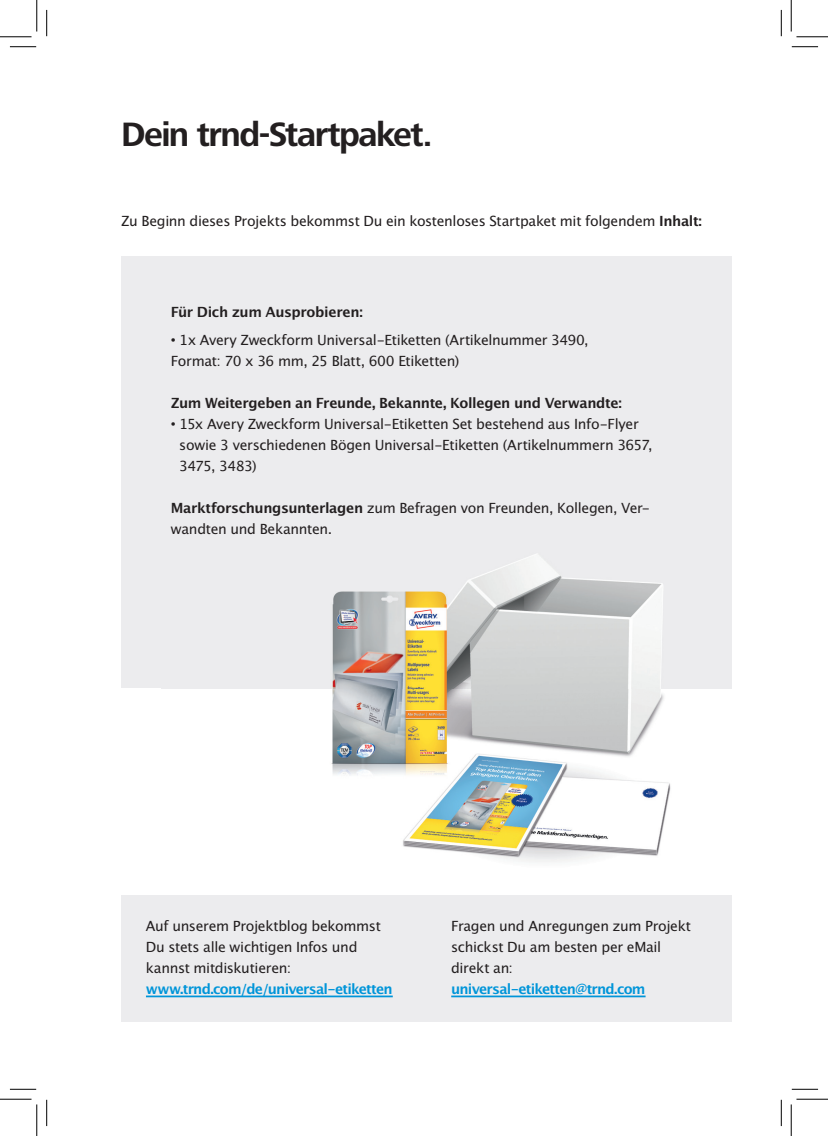
<style>
.page{position:relative;width:828px;height:1136px;background:#fff}
.page>*{position:absolute;margin:0;border:0;box-sizing:border-box;transform-origin:0 0}
.t1{font:700 35px "Frutiger Next LTW1 G";letter-spacing:-.045em;color:#231f20}
.t2{font:14px/21px "Lucida San Rom";letter-spacing:-.025em;color:#231f20}
.t3{font:14px "Lucida San Dem";letter-spacing:-.025em;color:#231f20}
.t4{font:14px "Lucida San Dem";letter-spacing:-.055em;color:#0095d9}
.s1{font-family:"Lucida San Dem"}
.s2{font-family:"Arial"}
</style>
<div class="page">
<div style="left:121px;top:256px;width:610px;height:432px;background:#ececee"></div>
<img style="left:161px;top:688px;width:516px;height:174px">
<img style="left:332px;top:554px;width:331px;height:134px">
<div style="left:121px;top:894px;width:610px;height:127px;background:#ececee"></div>
<hr style="left:146px;top:995px;width:247px;height:1px;background:#0095d9">
<hr style="left:451px;top:995px;width:194px;height:1px;background:#0095d9">
<svg style="left:10px;top:46px;width:26px;height:1px"></svg>
<svg style="left:791px;top:46px;width:27px;height:1px"></svg>
<svg style="left:10px;top:1088px;width:26px;height:1px"></svg>
<svg style="left:792px;top:1088px;width:26px;height:1px"></svg>
<svg style="left:46px;top:10px;width:1px;height:26px"></svg>
<svg style="left:46px;top:1099px;width:1px;height:26px"></svg>
<svg style="left:781px;top:10px;width:1px;height:26px"></svg>
<svg style="left:781px;top:1099px;width:1px;height:26px"></svg>
<hr style="left:0;top:36px;width:32px;height:1px;background:#000">
<hr style="left:796px;top:36px;width:32px;height:1px;background:#000">
<hr style="left:0;top:1098px;width:32px;height:1px;background:#000">
<hr style="left:796px;top:1098px;width:32px;height:1px;background:#000">
<hr style="left:36px;top:0;width:1px;height:31px;background:#000">
<hr style="left:36px;top:1104px;width:1px;height:31px;background:#000">
<hr style="left:790px;top:0;width:1px;height:31px;background:#000">
<hr style="left:790px;top:1104px;width:1px;height:31px;background:#000">
<h1 class="t1" style="left:121px;top:115px;width:313px">Dein trnd-Startpaket.</h1>
<p class="t2" style="left:121px;top:210px;width:582px">Zu Beginn dieses Projekts bekommst Du ein kostenloses Startpaket mit folgendem <span class="s1">Inhalt:</span></p>
<p class="t3" style="left:171px;top:303px;width:193px">Für Dich zum Ausprobieren:</p>
<p class="t2" style="left:171px;top:329px;width:419px"><span class="s2">•</span> 1x Avery Zweckform Universal-Etiketten (Artikelnummer 3490,<br>Format: 70 x 36 mm, 25 Blatt, 600 Etiketten)</p>
<p class="t3" style="left:171px;top:394px;width:452px">Zum Weitergeben an Freunde, Bekannte, Kollegen und Verwandte:</p>
<p class="t2" style="left:179px;top:413px;width:474px;text-indent:-8px"><span class="s2">•</span> 15x Avery Zweckform Universal-Etiketten Set bestehend aus Info-Flyer sowie 3 verschiedenen Bögen Universal-Etiketten (Artikelnummern 3657,<br>3475, 3483)</p>
<p class="t2" style="left:171px;top:497px;width:480px"><span class="s1">Marktforschungsunterlagen</span> zum Befragen von Freunden, Kollegen, Ver&shy;wandten und Bekannten.</p>
<p class="t2" style="left:146px;top:915px;width:236px">Auf unserem Projektblog bekommst<br>Du stets alle wichtigen Infos und kannst mitdiskutieren:</p>
<p class="t4" style="left:146px;top:979px;width:248px">www.trnd.com/de/universal-etiketten</p>
<p class="t2" style="left:451px;top:915px;width:241px">Fragen und Anregungen zum Projekt schickst Du am besten per eMail direkt an:</p>
<p class="t4" style="left:451px;top:979px;width:196px">universal-etiketten@trnd.com</p>
</div>
